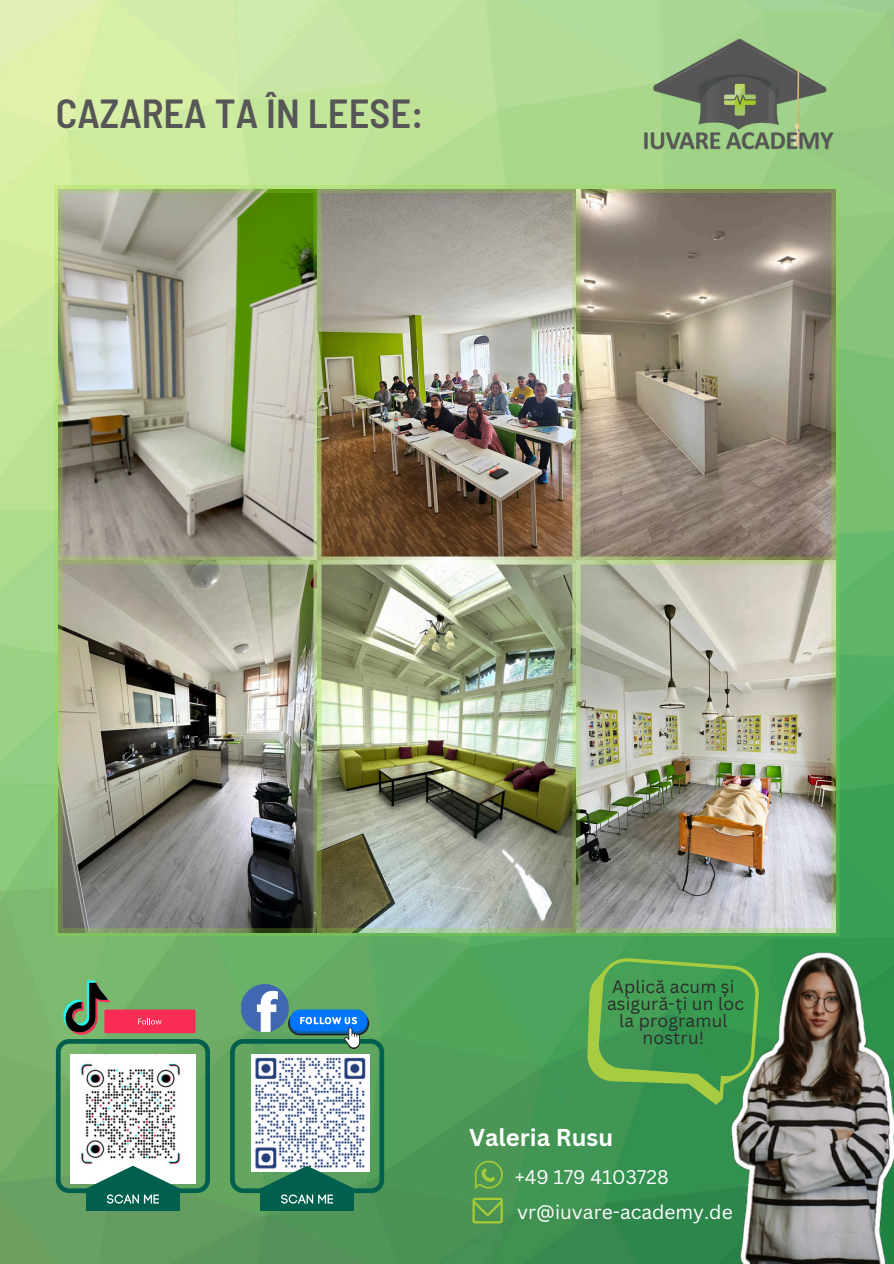
<style>
.page{position:relative;width:894px;height:1264px;background:#fff}
.page>*{position:absolute;margin:0;border:0;box-sizing:border-box;transform-origin:0 0}
.t1{font:600 semi-condensed 40.5px "Barlow";color:#565656}
.t2{font:700 23.7px "Canva Sans";color:#fff}
.t3{font:19.2px "Canva Sans";color:#fff}
.t4{font:17.4px/17px "Canva Sans";letter-spacing:.01em;color:#2b2b2b;text-align:center}
</style>
<div class="page">
<img style="left:0;top:0;width:893px;height:1263px">
<img style="left:636px;top:39px;width:202px;height:118px">
<img style="left:55px;top:185px;width:784px;height:751px">
<svg style="left:586px;top:958px;width:50px;height:146px;background:#5ca750"></svg>
<img style="left:636px;top:941px;width:257px;height:322px">
<div style="left:86px;top:1188px;width:94px;height:22px;background:#015f4e"></div>
<svg style="left:56px;top:980px;width:154px;height:223px"></svg>
<div style="left:260px;top:1188px;width:94px;height:22px;background:#015f4e"></div>
<svg style="left:230px;top:984px;width:154px;height:219px"></svg>
<svg style="left:472px;top:1197px;width:30px;height:26px"></svg>
<svg style="left:475px;top:1160px;width:27px;height:28px"></svg>
<p class="t1" style="left:56px;top:88px;width:369px">CAZAREA TA ÎN LEESE:</p>
<p class="t4" style="left:612px;top:977px;width:124px">Aplică acum și</p>
<p class="t4" style="left:607px;top:994px;width:138px">asigură-ți un loc la programul nostru!</p>
<p class="t2" style="left:469px;top:1120px;width:146px">Valeria Rusu</p>
<p class="t3" style="left:514px;top:1163px;width:155px">+49 179 4103728</p>
<p class="t3" style="left:517px;top:1198px;width:217px">vr@iuvare-academy.de</p>
</div>
